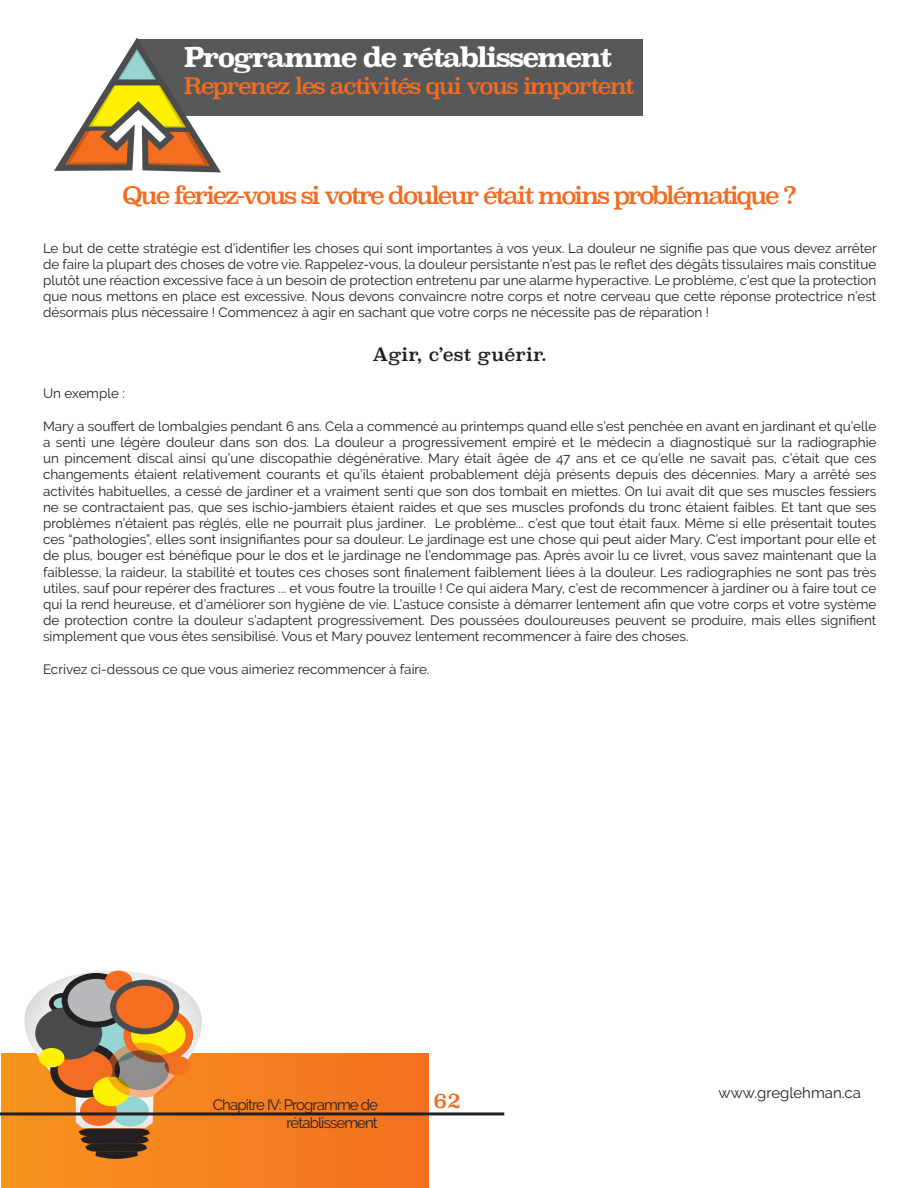
<style>
.page{position:relative;width:918px;height:1188px;background:#fff}
.page>*{position:absolute;margin:0;border:0;box-sizing:border-box;transform-origin:0 0}
.heading_4{font:700 27px "Superclarendon Rg";letter-spacing:-.08em;color:#fff}
.t1{font:24px "Superclarendon";letter-spacing:-.1em;color:#f36c21}
.heading_4-2{font:22.5px "Superclarendon";letter-spacing:-.08em;color:#f36c21}
.t2{font:21px "Superclarendon";color:#f36c21}
.t3{font:18px "Superclarendon";color:#231f20}
.t4{font:15px/18px "Raleway";letter-spacing:-.06em;color:#231f20;text-align:right}
.t5{font:15px "Raleway";color:#231f20}
.t6{font:13.5px/16.2px "Raleway";color:#231f20;text-align:justify}
</style>
<div class="page">
<div style="left:1px;top:1053px;width:427px;height:135px;background:linear-gradient(to right,#f7941e,#f27022)"></div>
<svg style="left:0;top:970px;width:350px;height:158px"></svg>
<svg style="left:51px;top:995px;width:23px;height:17px"></svg>
<div style="left:49px;top:993px;width:27px;height:21px;border:4px solid #231f20;border-radius:50%"></div>
<div style="left:88px;top:1016px;width:55px;height:46px;background:#96d5d2;border-radius:50%"></div>
<svg style="left:74px;top:1126px;width:81px;height:35px"></svg>
<div style="left:54px;top:1046px;width:62px;height:48px;background:#f36c21;border-radius:50%"></div>
<div style="left:50px;top:1043px;width:70px;height:55px;border:8px solid #231f20;border-radius:50%"></div>
<div style="left:112px;top:1097px;width:36px;height:29px;background:#92d4d3;border-radius:50%"></div>
<div style="left:112px;top:1097px;width:37px;height:30px;border:2px solid #92d4d1;border-radius:50%"></div>
<div style="left:80px;top:1096px;width:37px;height:30px;background:#f36e21;border-radius:50%"></div>
<div style="left:93px;top:1077px;width:37px;height:29px;background:#fff101;border-radius:50%"></div>
<svg style="left:127px;top:1011px;width:62px;height:48px"></svg>
<div style="left:123px;top:1007px;width:70px;height:56px;border:8px solid #f36c21;border-radius:50%"></div>
<div style="left:35px;top:1007px;width:67px;height:53px;background:#494a4b;border-radius:50%"></div>
<div style="left:65px;top:976px;width:63px;height:49px;background:#b8b9bc;border-radius:50%"></div>
<div style="left:62px;top:973px;width:69px;height:55px;border:6px solid #231f20;border-radius:50%"></div>
<div style="left:165px;top:1056px;width:25px;height:19px;background:#f47321;border-radius:50%"></div>
<div style="left:39px;top:1048px;width:25px;height:19px;background:#fff101;border-radius:50%"></div>
<div style="left:107px;top:973px;width:23px;height:16px;background:#f36e21;border-radius:50%"></div>
<div style="left:105px;top:971px;width:27px;height:21px;border:4px solid #f36e21;border-radius:50%"></div>
<svg style="left:111px;top:1046px;width:62px;height:48px;fill:#8f8d8d"></svg>
<div style="left:107px;top:1043px;width:70px;height:55px;border:8px solid #f36c21;border-radius:50%"></div>
<div style="left:113px;top:983px;width:63px;height:48px;background:#f36e21;border-radius:50%"></div>
<div style="left:110px;top:980px;width:69px;height:54px;border:6px solid #4b4c4d;border-radius:50%"></div>
<hr style="left:0;top:1112px;width:504px;height:3px;background:#231f20">
<div style="left:136px;top:39px;width:506px;height:77px;background:#57585a"></div>
<svg style="left:54px;top:37px;width:167px;height:136px"></svg>
<p class="heading_4" style="left:184px;top:42px;width:430px">Programme de rétablissement</p>
<p class="heading_4-2" style="left:184px;top:71px;width:452px">Reprenez les activités qui vous importent</p>
<p class="t1" style="left:122px;top:179px;width:676px">Que feriez-vous si votre douleur était moins problématique ?</p>
<p class="t6" style="left:43px;top:240px;width:835px">Le but de cette stratégie est d’identifier les choses qui sont importantes à vos yeux. La douleur ne signifie pas que vous devez arrêter de faire la plupart des choses de votre vie. Rappelez-vous, la douleur persistante n’est pas le reflet des dégâts tissulaires mais constitue plutôt une réaction excessive face à un besoin de protection entretenu par une alarme hyperactive. Le problème, c’est que la protection que nous mettons en place est excessive. Nous devons convaincre notre corps et notre cerveau que cette réponse protectrice n’est désormais plus nécessaire ! Commencez à agir en sachant que votre corps ne nécessite pas de réparation !</p>
<p class="t3" style="left:373px;top:342px;width:176px">Agir, c’est guérir.</p>
<p class="t6" style="left:43px;top:385px;width:83px">Un exemple :</p>
<p class="t6" style="left:43px;top:418px;width:835px">Mary a souffert de lombalgies pendant 6 ans. Cela a commencé au printemps quand elle s’est penchée en avant en jardinant et qu’elle a senti une légère douleur dans son dos. La douleur a progressivement empiré et le médecin a diagnostiqué sur la radiographie un pincement discal ainsi qu’une discopathie dégénérative. Mary était âgée de 47 ans et ce qu’elle ne savait pas, c’était que ces changements étaient relativement courants et qu’ils étaient probablement déjà présents depuis des décennies. Mary a arrêté ses activités habituelles, a cessé de jardiner et a vraiment senti que son dos tombait en miettes. On lui avait dit que ses muscles fessiers ne se contractaient pas, que ses ischio-jambiers étaient raides et que ses muscles profonds du tronc étaient faibles. Et tant que ses problèmes n’étaient pas réglés, elle ne pourrait plus jardiner. Le problème... c’est que tout était faux. Même si elle présentait toutes ces “pathologies”, elles sont insignifiantes pour sa douleur. Le jardinage est une chose qui peut aider Mary. C’est important pour elle et de plus, bouger est bénéfique pour le dos et le jardinage ne l’endommage pas. Après avoir lu ce livret, vous savez maintenant que la faiblesse, la raideur, la stabilité et toutes ces choses sont finalement faiblement liées à la douleur. Les radiographies ne sont pas très utiles, sauf pour repérer des fractures ... et vous foutre la trouille ! Ce qui aidera Mary, c’est de recommencer à jardiner ou à faire tout ce qui la rend heureuse, et d’améliorer son hygiène de vie. L’astuce consiste à démarrer lentement afin que votre corps et votre système de protection contre la douleur s’adaptent progressivement. Des poussées douloureuses peuvent se produire, mais elles signifient simplement que vous êtes sensibilisé. Vous et Mary pouvez lentement recommencer à faire des choses.</p>
<p class="t6" style="left:43px;top:661px;width:388px">Ecrivez ci-dessous ce que vous aimeriez recommencer à faire.</p>
<p class="t4" style="left:213px;top:1096px;width:167px">Chapitre IV: Programme de rétablissement</p>
<h3 class="t2" style="left:433px;top:1086px;width:29px">62</h3>
<p class="t5" style="left:719px;top:1084px;width:144px">www.greglehman.ca</p>
</div>
